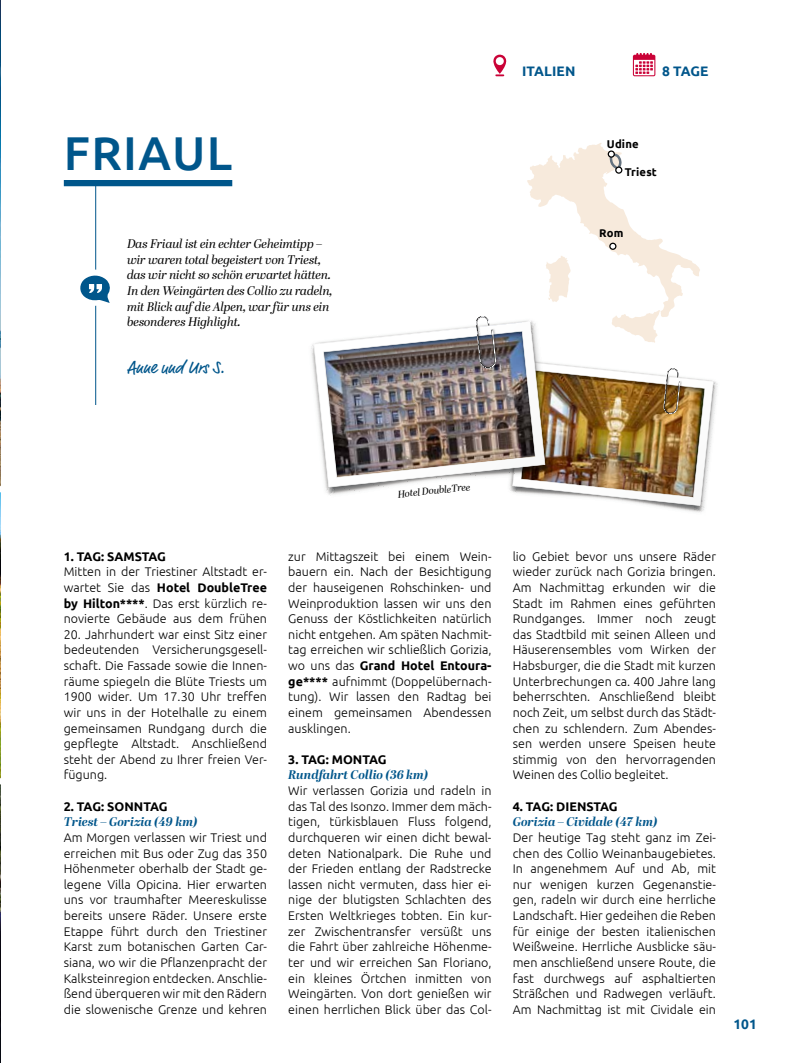
<style>
.page{position:relative;width:794px;height:1063px;background:#fff}
.page>*{position:absolute;margin:0;border:0;box-sizing:border-box;transform-origin:0 0}
.t1{font:500 47.5px "Ubuntu";letter-spacing:.03em;color:#00568b}
.t2{font:17.5px "Market Pro";letter-spacing:-.01em;color:#00568b}
.t3{font:700 13.75px "Ubuntu";letter-spacing:.005em;color:#00568b}
.t4{font:300 12.5px/15.6px "Ubuntu";color:#000;text-align:justify}
.t5{font:italic 12.5px/15.6px "Abril Display";letter-spacing:-.01em;color:#000}
.t6{font:italic 700 12.5px "Abril Display";color:#00568b}
.t7{font:700 12.5px "Ubuntu";letter-spacing:-.025em;color:#000}
.t8{font:700 11.25px "Ubuntu";letter-spacing:.015em;color:#000}
.t9{font:italic 10px "Abril Display";color:#000}
.s1{font-weight:700}
</style>
<div class="page">
<svg style="left:657px;top:506px;width:48px;height:7px"></svg>
<img style="left:537px;top:362px;width:176px;height:144px">
<img style="left:0;top:0;width:1px;height:1063px">
<hr style="left:95px;top:183px;width:1px;height:222px;background:#00568b">
<div style="left:76px;top:270px;width:37px;height:36px;background:#fff;border-radius:50%"></div>
<svg style="left:80px;top:275px;width:30px;height:28px"></svg>
<div style="left:0;top:778px;width:11px;height:6px;background:#fff"></div>
<div style="left:64px;top:180px;width:168px;height:6px;background:#00568b"></div>
<svg style="left:527px;top:143px;width:173px;height:200px"></svg>
<svg style="left:633px;top:53px;width:22px;height:23px"></svg>
<svg style="left:493px;top:55px;width:13px;height:21px"></svg>
<svg style="left:311px;top:309px;width:226px;height:187px"></svg>
<img style="left:313px;top:321px;width:232px;height:166px">
<svg style="left:473px;top:316px;width:23px;height:57px"></svg>
<p class="t3" style="left:522px;top:63px;width:55px">ITALIEN</p>
<p class="t3" style="left:662px;top:63px;width:48px">8 TAGE</p>
<h1 class="t1" style="left:64px;top:123px;width:170px">FRIAUL</h1>
<p class="t8" style="left:607px;top:137px;width:33px">Udine</p>
<p class="t8" style="left:625px;top:165px;width:33px">Triest</p>
<p class="t5" style="left:127px;top:237px;width:207px">Das Friaul ist ein echter Geheimtipp – wir waren total begeistert von Triest, das wir nicht so schön erwartet hätten.<br>In den Weingärten des Collio zu radeln, mit Blick auf die Alpen, war für uns ein besonderes Highlight.</p>
<h2 class="t2" style="left:127px;top:356px;width:99px">Anne und Urs S.</h2>
<p class="t8" style="left:599px;top:227px;width:26px">Rom</p>
<p class="t7" style="left:64px;top:549px;width:104px">1. TAG: SAMSTAG</p>
<p class="t4" style="left:64px;top:564px;width:205px">Mitten in der Triestiner Altstadt er&shy;wartet Sie das <span class="s1">Hotel DoubleTree by Hilton****</span>. Das erst kürzlich re&shy;novierte Gebäude aus dem frühen</p>
<p class="t4" style="left:64px;top:626px;width:205px">20. Jahrhundert war einst Sitz einer bedeutenden Versicherungsgesell&shy;schaft. Die Fassade sowie die Innen&shy;räume spiegeln die Blüte Triests um 1900 wider. Um 17.30 Uhr treffen wir uns in der Hotelhalle zu einem gemeinsamen Rundgang durch die gepflegte Altstadt. Anschließend steht der Abend zu Ihrer freien Ver&shy;fügung.</p>
<p class="t7" style="left:64px;top:799px;width:105px">2. TAG: SONNTAG</p>
<p class="t6" style="left:64px;top:813px;width:135px">Triest – Gorizia (49 km)</p>
<p class="t4" style="left:64px;top:829px;width:205px">Am Morgen verlassen wir Triest und erreichen mit Bus oder Zug das 350<br>Höhenmeter oberhalb der Stadt ge&shy;legene Villa Opicina. Hier erwarten uns vor traumhafter Meereskulisse bereits unsere Räder. Unsere erste Etappe führt durch den Triestiner Karst zum botanischen Garten Car&shy;siana, wo wir die Pflanzenpracht der Kalksteinregion entdecken. Anschlie&shy;ßend überqueren wir mit den Rädern die slowenische Grenze und kehren</p>
<p class="t9" style="left:397px;top:487px;width:74px;rotate:-6deg">Hotel DoubleTree</p>
<p class="t4" style="left:288px;top:548px;width:205px">zur Mittagszeit bei einem Wein&shy;bauern ein. Nach der Besichtigung der hauseigenen Rohschinken- und Weinproduktion lassen wir uns den Genuss der Köstlichkeiten natürlich nicht entgehen. Am späten Nachmit&shy;tag erreichen wir schließlich Gorizia, wo uns das <span class="s1">Grand Hotel Entoura&shy;ge****</span> aufnimmt (Doppelübernach&shy;tung). Wir lassen den Radtag bei einem gemeinsamen Abendessen ausklingen.</p>
<p class="t7" style="left:288px;top:752px;width:100px">3. TAG: MONTAG</p>
<p class="t6" style="left:288px;top:766px;width:141px">Rundfahrt Collio (36 km)</p>
<p class="t4" style="left:288px;top:782px;width:205px">Wir verlassen Gorizia und radeln in das Tal des Isonzo. Immer dem mäch&shy;tigen, türkisblauen Fluss folgend, durchqueren wir einen dicht bewal&shy;deten Nationalpark. Die Ruhe und der Frieden entlang der Radstrecke lassen nicht vermuten, dass hier ei&shy;nige der blutigsten Schlachten des Ersten Weltkrieges tobten. Ein kur&shy;zer Zwischentransfer versüßt uns die Fahrt über zahlreiche Höhenme&shy;ter und wir erreichen San Floriano, ein kleines Örtchen inmitten von Weingärten. Von dort genießen wir einen herrlichen Blick über das Col-</p>
<p class="t4" style="left:513px;top:548px;width:205px">lio Gebiet bevor uns unsere Räder wieder zurück nach Gorizia bringen.<br>Am Nachmittag erkunden wir die Stadt im Rahmen eines geführten Rundganges. Immer noch zeugt das Stadtbild mit seinen Alleen und Häuserensembles vom Wirken der Habsburger, die die Stadt mit kurzen Unterbrechungen ca. 400 Jahre lang beherrschten. Anschließend bleibt noch Zeit, um selbst durch das Städt&shy;chen zu schlendern. Zum Abendes&shy;sen werden unsere Speisen heute stimmig von den hervorragenden Weinen des Collio begleitet.</p>
<p class="t7" style="left:513px;top:799px;width:106px">4. TAG: DIENSTAG</p>
<p class="t6" style="left:513px;top:813px;width:146px">Gorizia – Cividale (47 km)</p>
<p class="t4" style="left:513px;top:829px;width:205px">Der heutige Tag steht ganz im Zei&shy;chen des Collio Weinanbaugebietes.<br>In angenehmem Auf und Ab, mit nur wenigen kurzen Gegenanstie&shy;gen, radeln wir durch eine herrliche Landschaft. Hier gedeihen die Reben für einige der besten italienischen Weißweine. Herrliche Ausblicke säu&shy;men anschließend unsere Route, die fast durchwegs auf asphaltierten Sträßchen und Radwegen verläuft.<br>Am Nachmittag ist mit Cividale ein</p>
<p class="t3" style="left:733px;top:1016px;width:25px">101</p>
</div>
